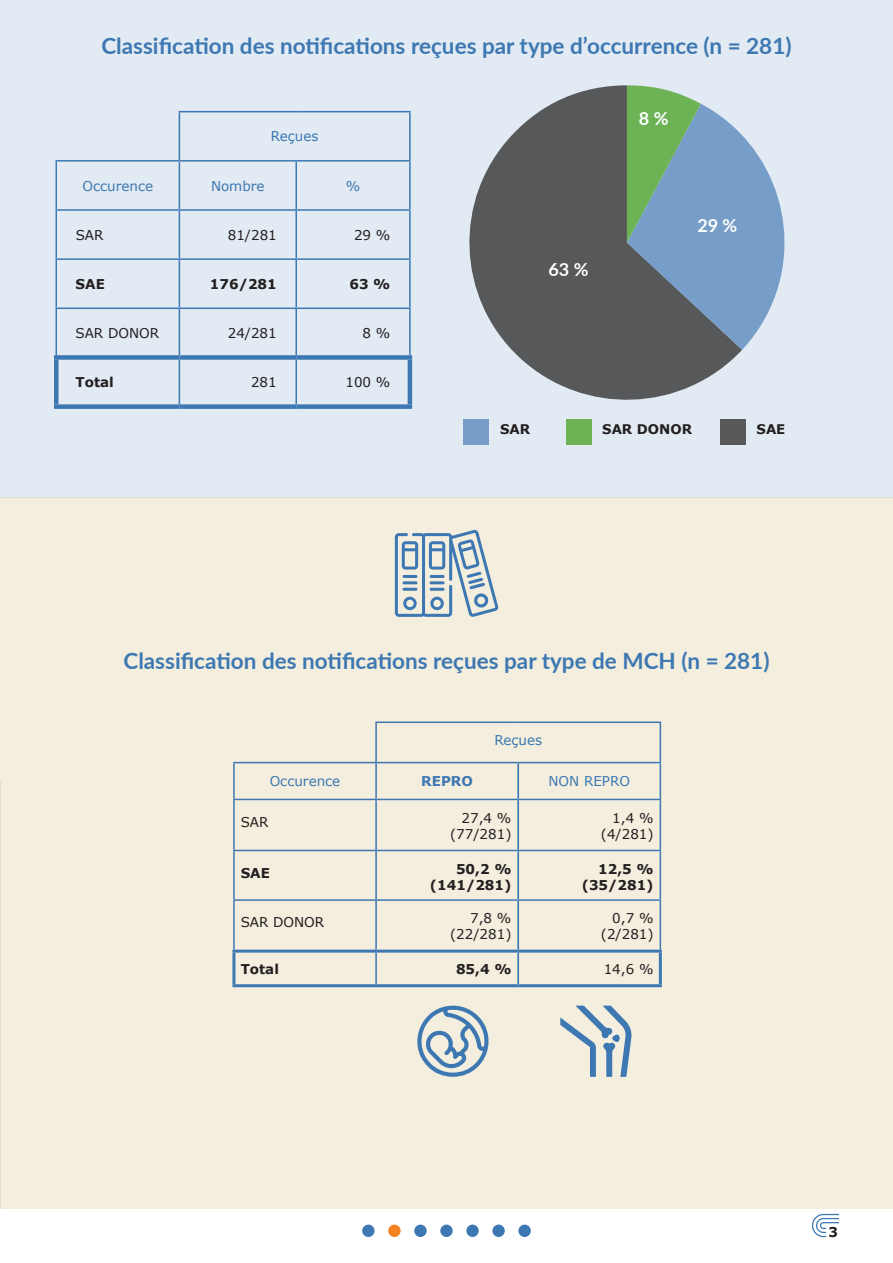
<style>
.page{position:relative;width:893px;height:1263px;background:#fff}
.page>*{position:absolute;margin:0;border:0;box-sizing:border-box;transform-origin:0 0}
.t1{font:700 22.5px "Lato";color:#3d78b2}
.t2{font:700 18px "Lato";color:#fff}
.t3{font:13.5px/16.2px "Verdana";color:#231f20;text-align:right}
.t4{font:700 13.5px/16.2px "Verdana";color:#231f20;text-align:right}
.t5{font:13.5px "Verdana";color:#3d78b2}
.t6{font:700 13.5px "Verdana";color:#3d78b2}
.t7{font:700 13.35px "Verdana";color:#231f20}
</style>
<div class="page">
<div style="left:0;top:0;width:893px;height:498px;background:#e2eaf3"></div>
<div style="left:0;top:498px;width:893px;height:711px;background:#f4eede"></div>
<svg style="left:395px;top:530px;width:103px;height:87px"></svg>
<svg style="left:417px;top:1005px;width:72px;height:72px"></svg>
<div style="left:463px;top:419px;width:26px;height:25px;background:#769ec8"></div>
<div style="left:566px;top:419px;width:25px;height:25px;background:#6db356"></div>
<div style="left:720px;top:419px;width:26px;height:25px;background:#57585a"></div>
<div style="left:362px;top:1224px;width:13px;height:13px;background:#3d78b2;border-radius:50%"></div>
<div style="left:388px;top:1224px;width:13px;height:13px;background:#f58220;border-radius:50%"></div>
<div style="left:414px;top:1224px;width:13px;height:13px;background:#3d78b2;border-radius:50%"></div>
<div style="left:440px;top:1224px;width:13px;height:13px;background:#3d78b2;border-radius:50%"></div>
<div style="left:466px;top:1224px;width:13px;height:13px;background:#3d78b2;border-radius:50%"></div>
<div style="left:492px;top:1224px;width:13px;height:13px;background:#3d78b2;border-radius:50%"></div>
<div style="left:518px;top:1224px;width:13px;height:13px;background:#3d78b2;border-radius:50%"></div>
<svg style="left:812px;top:1214px;width:27px;height:23px"></svg>
<hr style="left:56px;top:160px;width:123px;height:2px;background:#3d78b2">
<hr style="left:56px;top:162px;width:1px;height:47px;background:#3d78b2">
<hr style="left:409px;top:162px;width:2px;height:47px;background:#3d78b2">
<hr style="left:56px;top:209px;width:123px;height:2px;background:#3d78b2">
<hr style="left:56px;top:211px;width:1px;height:47px;background:#3d78b2">
<hr style="left:179px;top:209px;width:117px;height:2px;background:#3d78b2">
<hr style="left:296px;top:209px;width:115px;height:2px;background:#3d78b2">
<hr style="left:409px;top:211px;width:2px;height:47px;background:#3d78b2">
<hr style="left:56px;top:258px;width:123px;height:2px;background:#3d78b2">
<hr style="left:56px;top:260px;width:1px;height:48px;background:#3d78b2">
<hr style="left:179px;top:258px;width:117px;height:2px;background:#3d78b2">
<hr style="left:296px;top:258px;width:115px;height:2px;background:#3d78b2">
<hr style="left:409px;top:260px;width:2px;height:48px;background:#3d78b2">
<hr style="left:56px;top:308px;width:123px;height:1px;background:#3d78b2">
<hr style="left:56px;top:309px;width:1px;height:46px;background:#3d78b2">
<hr style="left:179px;top:308px;width:117px;height:1px;background:#3d78b2">
<hr style="left:296px;top:308px;width:115px;height:1px;background:#3d78b2">
<hr style="left:409px;top:309px;width:2px;height:46px;background:#3d78b2">
<hr style="left:179px;top:162px;width:1px;height:47px;background:#3d78b2">
<hr style="left:295px;top:162px;width:2px;height:47px;background:#3d78b2">
<hr style="left:179px;top:211px;width:1px;height:47px;background:#3d78b2">
<hr style="left:295px;top:211px;width:2px;height:47px;background:#3d78b2">
<hr style="left:179px;top:260px;width:1px;height:48px;background:#3d78b2">
<hr style="left:295px;top:260px;width:2px;height:48px;background:#3d78b2">
<hr style="left:179px;top:309px;width:1px;height:46px;background:#3d78b2">
<hr style="left:295px;top:309px;width:2px;height:46px;background:#3d78b2">
<hr style="left:179px;top:360px;width:1px;height:44px;background:#3d78b2">
<hr style="left:295px;top:360px;width:2px;height:44px;background:#3d78b2">
<hr style="left:179px;top:111px;width:117px;height:1px;background:#3d78b2">
<hr style="left:179px;top:112px;width:1px;height:48px;background:#3d78b2">
<hr style="left:296px;top:111px;width:115px;height:1px;background:#3d78b2">
<hr style="left:409px;top:112px;width:2px;height:48px;background:#3d78b2">
<hr style="left:179px;top:160px;width:117px;height:2px;background:#3d78b2">
<hr style="left:296px;top:160px;width:115px;height:2px;background:#3d78b2">
<div style="left:54px;top:355px;width:125px;height:5px;background:#3d78b2"></div>
<hr style="left:54px;top:360px;width:4px;height:44px;background:#3d78b2">
<div style="left:179px;top:355px;width:117px;height:5px;background:#3d78b2"></div>
<div style="left:296px;top:355px;width:116px;height:5px;background:#3d78b2"></div>
<hr style="left:408px;top:360px;width:4px;height:44px;background:#3d78b2">
<div style="left:54px;top:404px;width:125px;height:5px;background:#3d78b2"></div>
<div style="left:179px;top:404px;width:117px;height:5px;background:#3d78b2"></div>
<div style="left:296px;top:404px;width:116px;height:5px;background:#3d78b2"></div>
<hr style="left:517px;top:763px;width:2px;height:36px;background:#3d78b2">
<hr style="left:517px;top:800px;width:2px;height:50px;background:#3d78b2">
<hr style="left:517px;top:851px;width:2px;height:48px;background:#3d78b2">
<hr style="left:517px;top:901px;width:2px;height:49px;background:#3d78b2">
<hr style="left:517px;top:953px;width:2px;height:31px;background:#3d78b2">
<hr style="left:375px;top:763px;width:2px;height:36px;background:#3d78b2">
<hr style="left:375px;top:800px;width:2px;height:50px;background:#3d78b2">
<hr style="left:375px;top:851px;width:2px;height:48px;background:#3d78b2">
<hr style="left:375px;top:901px;width:2px;height:49px;background:#3d78b2">
<hr style="left:375px;top:953px;width:2px;height:31px;background:#3d78b2">
<hr style="left:233px;top:762px;width:143px;height:1px;background:#3d78b2">
<hr style="left:233px;top:763px;width:2px;height:36px;background:#3d78b2">
<hr style="left:660px;top:763px;width:1px;height:36px;background:#3d78b2">
<hr style="left:375px;top:721px;width:143px;height:2px;background:#3d78b2">
<hr style="left:375px;top:723px;width:2px;height:39px;background:#3d78b2">
<hr style="left:518px;top:721px;width:143px;height:2px;background:#3d78b2">
<hr style="left:660px;top:723px;width:1px;height:39px;background:#3d78b2">
<hr style="left:376px;top:762px;width:142px;height:1px;background:#3d78b2">
<hr style="left:518px;top:762px;width:143px;height:1px;background:#3d78b2">
<hr style="left:233px;top:799px;width:143px;height:1px;background:#3d78b2">
<hr style="left:233px;top:800px;width:2px;height:50px;background:#3d78b2">
<hr style="left:376px;top:799px;width:142px;height:1px;background:#3d78b2">
<hr style="left:518px;top:799px;width:143px;height:1px;background:#3d78b2">
<hr style="left:660px;top:800px;width:1px;height:50px;background:#3d78b2">
<hr style="left:233px;top:850px;width:143px;height:1px;background:#3d78b2">
<hr style="left:233px;top:851px;width:2px;height:48px;background:#3d78b2">
<hr style="left:376px;top:850px;width:142px;height:1px;background:#3d78b2">
<hr style="left:518px;top:850px;width:143px;height:1px;background:#3d78b2">
<hr style="left:660px;top:851px;width:1px;height:48px;background:#3d78b2">
<hr style="left:233px;top:899px;width:143px;height:2px;background:#3d78b2">
<hr style="left:233px;top:901px;width:2px;height:49px;background:#3d78b2">
<hr style="left:376px;top:899px;width:142px;height:2px;background:#3d78b2">
<hr style="left:518px;top:899px;width:143px;height:2px;background:#3d78b2">
<hr style="left:660px;top:901px;width:1px;height:49px;background:#3d78b2">
<hr style="left:232px;top:950px;width:144px;height:3px;background:#3d78b2">
<hr style="left:232px;top:953px;width:3px;height:31px;background:#3d78b2">
<hr style="left:376px;top:950px;width:142px;height:3px;background:#3d78b2">
<hr style="left:518px;top:950px;width:144px;height:3px;background:#3d78b2">
<hr style="left:659px;top:953px;width:3px;height:31px;background:#3d78b2">
<hr style="left:232px;top:984px;width:144px;height:3px;background:#3d78b2">
<hr style="left:376px;top:984px;width:142px;height:3px;background:#3d78b2">
<hr style="left:518px;top:984px;width:144px;height:3px;background:#3d78b2">
<svg style="left:469px;top:85px;width:273px;height:315px;fill:#57585a"></svg>
<svg style="left:627px;top:85px;width:158px;height:265px"></svg>
<svg style="left:560px;top:1005px;width:72px;height:72px"></svg>
<p class="t1" style="left:101px;top:29px;width:692px">Classification des notifications reçues par type d’occurrence (n = 281)</p>
<p class="t5" style="left:271px;top:127px;width:49px">Reçues</p>
<p class="t5" style="left:82px;top:176px;width:72px">Occurence</p>
<p class="t5" style="left:211px;top:176px;width:55px">Nombre</p>
<p class="t5" style="left:346px;top:176px;width:16px">%</p>
<p class="t3" style="left:76px;top:227px;width:29px">SAR</p>
<p class="t3" style="left:228px;top:227px;width:51px">81/281</p>
<p class="t3" style="left:354px;top:227px;width:38px">29 %</p>
<p class="t4" style="left:76px;top:276px;width:31px">SAE</p>
<p class="t4" style="left:210px;top:276px;width:68px">176/281</p>
<p class="t4" style="left:349px;top:276px;width:42px">63 %</p>
<p class="t3" style="left:76px;top:325px;width:85px">SAR DONOR</p>
<p class="t3" style="left:228px;top:325px;width:51px">24/281</p>
<p class="t3" style="left:363px;top:325px;width:29px">8 %</p>
<p class="t4" style="left:76px;top:374px;width:40px">Total</p>
<p class="t3" style="left:251px;top:374px;width:27px">281</p>
<p class="t3" style="left:345px;top:374px;width:47px">100 %</p>
<p class="t2" style="left:548px;top:256px;width:41px">63 %</p>
<p class="t2" style="left:639px;top:106px;width:31px">8 %</p>
<p class="t2" style="left:697px;top:212px;width:41px">29 %</p>
<p class="t7" style="left:500px;top:420px;width:32px">SAR</p>
<p class="t7" style="left:602px;top:420px;width:91px">SAR DONOR</p>
<p class="t7" style="left:757px;top:420px;width:30px">SAE</p>
<p class="t1" style="left:123px;top:644px;width:647px">Classification des notifications reçues par type de MCH (n = 281)</p>
<p class="t5" style="left:494px;top:731px;width:49px">Reçues</p>
<p class="t5" style="left:270px;top:771px;width:72px">Occurence</p>
<p class="t6" style="left:421px;top:771px;width:53px">REPRO</p>
<p class="t5" style="left:548px;top:771px;width:83px">NON REPRO</p>
<p class="t3" style="left:241px;top:814px;width:29px">SAR</p>
<p class="t3" style="left:450px;top:809px;width:63px">27,4 % (77/281)</p>
<p class="t3" style="left:601px;top:809px;width:54px">1,4 % (4/281)</p>
<p class="t4" style="left:241px;top:864px;width:31px">SAE</p>
<p class="t4" style="left:430px;top:860px;width:83px">50,2 % (141/281)</p>
<p class="t4" style="left:582px;top:860px;width:73px">12,5 % (35/281)</p>
<p class="t3" style="left:241px;top:914px;width:85px">SAR DONOR</p>
<p class="t3" style="left:450px;top:910px;width:63px">7,8 % (22/281)</p>
<p class="t3" style="left:601px;top:910px;width:54px">0,7 % (2/281)</p>
<p class="t4" style="left:241px;top:961px;width:40px">Total</p>
<p class="t4" style="left:456px;top:961px;width:57px">85,4 %</p>
<p class="t3" style="left:604px;top:961px;width:51px">14,6 %</p>
<p class="t4" style="left:828px;top:1224px;width:11px">3</p>
</div>
